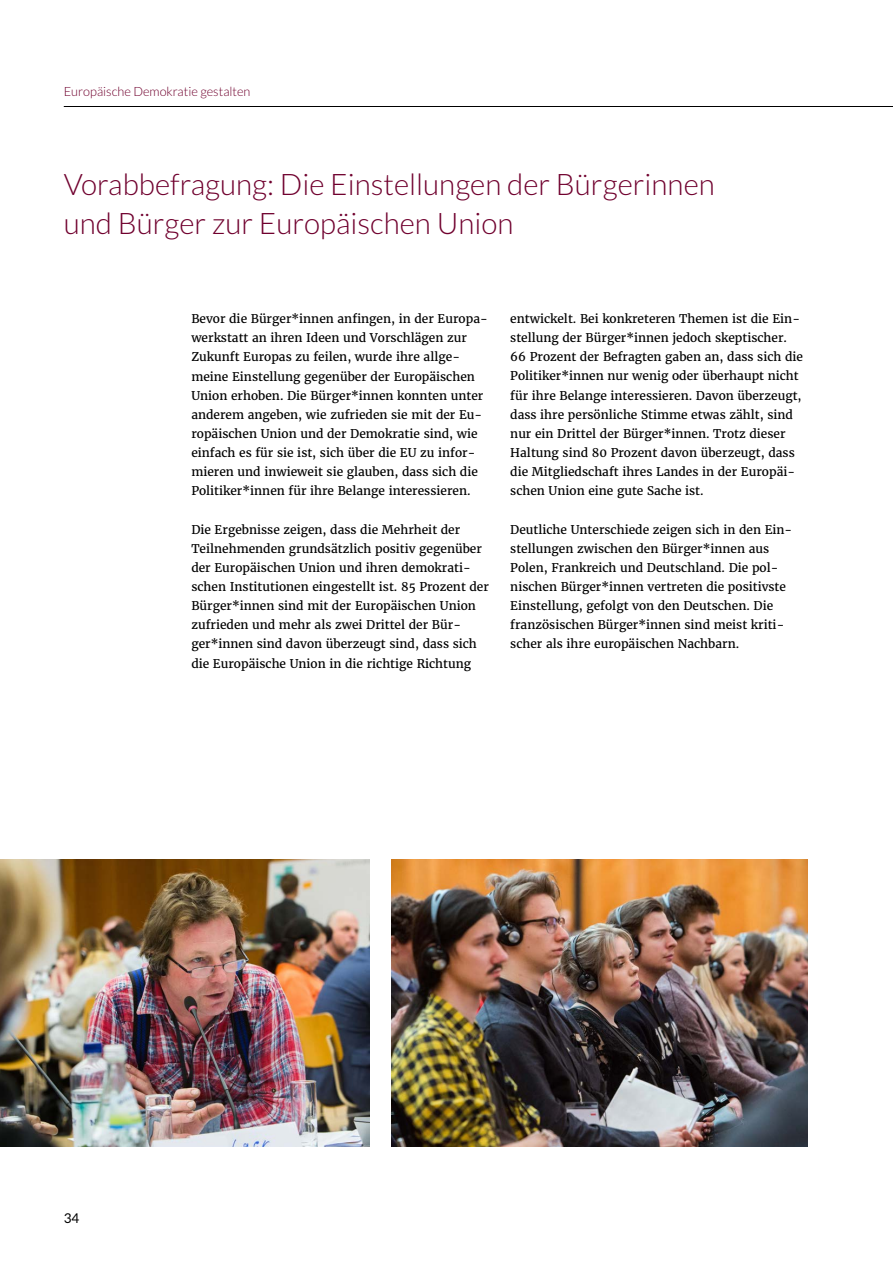
<style>
.page{position:relative;width:893px;height:1263px;background:#fff}
.page>*{position:absolute;margin:0;border:0;box-sizing:border-box;transform-origin:0 0}
.t1{font:300 29.7px/39px "Lato";color:#70002e}
.t2{font:13.5px "Lato";color:#000}
.t3{font:300 12.75px "Lato";color:#70002e}
.t4{font:12px/19.2px "Merriweather";color:#000}
</style>
<div class="page">
<hr style="left:64px;top:106px;width:829px;height:1px;background:#000">
<img style="left:0;top:859px;width:370px;height:287px">
<img style="left:391px;top:859px;width:417px;height:287px">
<p class="t3" style="left:64px;top:85px;width:188px">Europäische Demokratie gestalten</p>
<h1 class="t1" style="left:64px;top:165px;width:652px">Vorabbefragung: Die Einstellungen der Bürgerinnen und Bürger zur Europäischen Union</h1>
<p class="t4" style="left:191px;top:309px;width:298px">Bevor die Bürger*innen anfingen, in der Europa&shy;werkstatt an ihren Ideen und Vorschlägen zur Zukunft Europas zu feilen, wurde ihre allge&shy;meine Einstellung gegenüber der Europäischen Union erhoben. Die Bürger*innen konnten unter anderem angeben, wie zufrieden sie mit der Eu&shy;ropäischen Union und der Demokratie sind, wie einfach es für sie ist, sich über die EU zu infor&shy;mieren und inwieweit sie glauben, dass sich die Politiker*innen für ihre Belange interessieren.</p>
<p class="t4" style="left:191px;top:519px;width:299px">Die Ergebnisse zeigen, dass die Mehrheit der Teilnehmenden grundsätzlich positiv gegenüber der Europäischen Union und ihren demokrati&shy;schen Institutionen eingestellt ist. 85 Prozent der Bürger*innen sind mit der Europäischen Union zufrieden und mehr als zwei Drittel der Bür&shy;ger*innen sind davon überzeugt sind, dass sich die Europäische Union in die richtige Richtung</p>
<p class="t4" style="left:510px;top:309px;width:294px">entwickelt. Bei konkreteren Themen ist die Ein&shy;stellung der Bürger*innen jedoch skeptischer.<br>66 Prozent der Befragten gaben an, dass sich die Politiker*innen nur wenig oder überhaupt nicht für ihre Belange interessieren. Davon überzeugt, dass ihre persönliche Stimme etwas zählt, sind nur ein Drittel der Bürger*innen. Trotz dieser Haltung sind 80 Prozent davon überzeugt, dass die Mitgliedschaft ihres Landes in der Europäi&shy;schen Union eine gute Sache ist.</p>
<p class="t4" style="left:510px;top:519px;width:284px">Deutliche Unterschiede zeigen sich in den Ein&shy;stellungen zwischen den Bürger*innen aus Polen, Frankreich und Deutschland. Die pol&shy;nischen Bürger*innen vertreten die positivste Einstellung, gefolgt von den Deutschen. Die französischen Bürger*innen sind meist kriti&shy;scher als ihre europäischen Nachbarn.</p>
<p class="t2" style="left:64px;top:1210px;width:17px">34</p>
</div>
